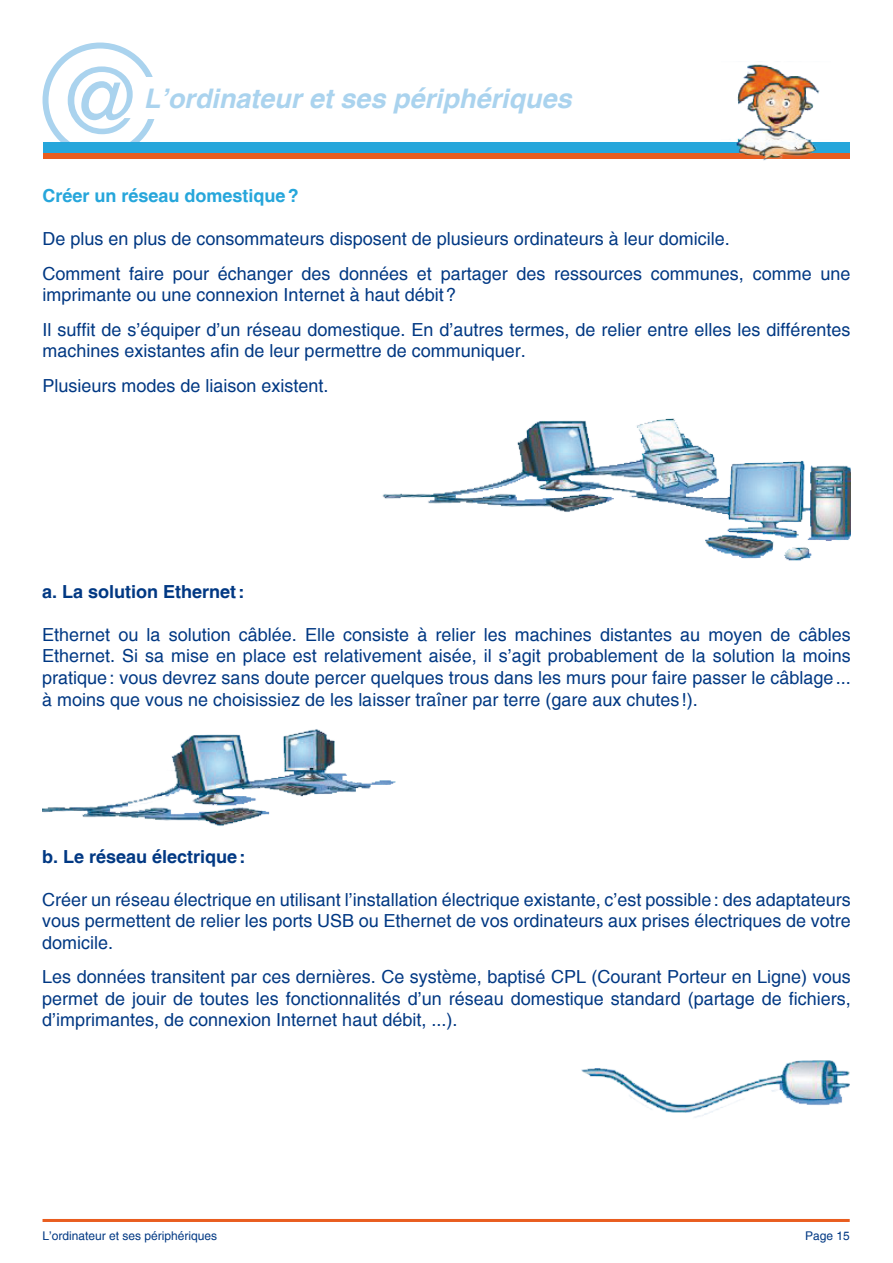
<style>
.page{position:relative;width:893px;height:1263px;background:#fff}
.page>*{position:absolute;margin:0;border:0;box-sizing:border-box;transform-origin:0 0}
.t1{font:90px "Helvetica";color:#aad3ee}
.t2{font:italic 700 27px "Helvetica";color:#aad3ee}
.t3{font:18px/21.6px "Helvetica";color:#003883}
.t4{font:700 18px "Helvetica";color:#003883}
.t5{font:700 18px "Helvetica";color:#26a6db}
.t6{font:12px "Helvetica";color:#003883}
</style>
<div class="page">
<div style="left:43px;top:43px;width:115px;height:115px;border:6px solid #aad3ee;border-radius:50%"></div>
<div style="left:43px;top:142px;width:807px;height:11px;background:#26a6db"></div>
<div style="left:43px;top:153px;width:807px;height:5px;background:#e95d1f"></div>
<img style="left:721px;top:64px;width:109px;height:97px">
<div style="left:144px;top:77px;width:427px;height:41px;background:#fff"></div>
<hr style="left:43px;top:1219px;width:807px;height:3px;background:#e95d1f">
<img style="left:382px;top:418px;width:468px;height:143px">
<img style="left:43px;top:729px;width:353px;height:97px">
<img style="left:581px;top:1060px;width:269px;height:58px">
<h1 class="t1" style="left:54px;top:49px;width:93px">@</h1>
<h2 class="t2" style="left:144px;top:83px;width:429px">L’ordinateur et ses périphériques</h2>
<p class="t5" style="left:43px;top:185px;width:258px">Créer un réseau domestique?</p>
<p class="t3" style="left:43px;top:222px;width:809px;line-height:34.3px">De plus en plus de consommateurs disposent de plusieurs ordinateurs à leur domicile.<br>Comment faire pour échanger des données et partager des ressources communes, comme une</p>
<p class="t3" style="left:43px;top:278px;width:809px;line-height:34.3px">imprimante ou une connexion Internet à haut débit?<br>Il suffit de s’équiper d’un réseau domestique. En d’autres termes, de relier entre elles les différentes</p>
<p class="t3" style="left:43px;top:334px;width:485px;line-height:34.3px">machines existantes afin de leur permettre de communiquer.<br>Plusieurs modes de liaison existent.</p>
<p class="t4" style="left:42px;top:581px;width:204px">a. La solution Ethernet:</p>
<p class="t3" style="left:42px;top:624px;width:810px;text-align:justify">Ethernet ou la solution câblée. Elle consiste à relier les machines distantes au moyen de câbles Ethernet. Si sa mise en place est relativement aisée, il s’agit probablement de la solution la moins pratique: vous devrez sans doute percer quelques trous dans les murs pour faire passer le câblage... à moins que vous ne choisissiez de les laisser traîner par terre (gare aux chutes !).</p>
<p class="t4" style="left:42px;top:845px;width:205px">b. Le réseau électrique:</p>
<p class="t3" style="left:42px;top:888px;width:810px;text-align:justify">Créer un réseau électrique en utilisant l’installation électrique existante, c’est possible: des adaptateurs vous permettent de relier les ports USB ou Ethernet de vos ordinateurs aux prises électriques de votre domicile.</p>
<p class="t3" style="left:42px;top:966px;width:810px;text-align:justify">Les données transitent par ces dernières. Ce système, baptisé CPL (Courant Porteur en Ligne) vous permet de jouir de toutes les fonctionnalités d’un réseau domestique standard (partage de fichiers, d’imprimantes, de connexion Internet haut débit, ...).</p>
<p class="t6" style="left:43px;top:1228px;width:176px">L’ordinateur et ses périphériques</p>
<p class="t6" style="left:805px;top:1228px;width:46px">Page 15</p>
</div>
